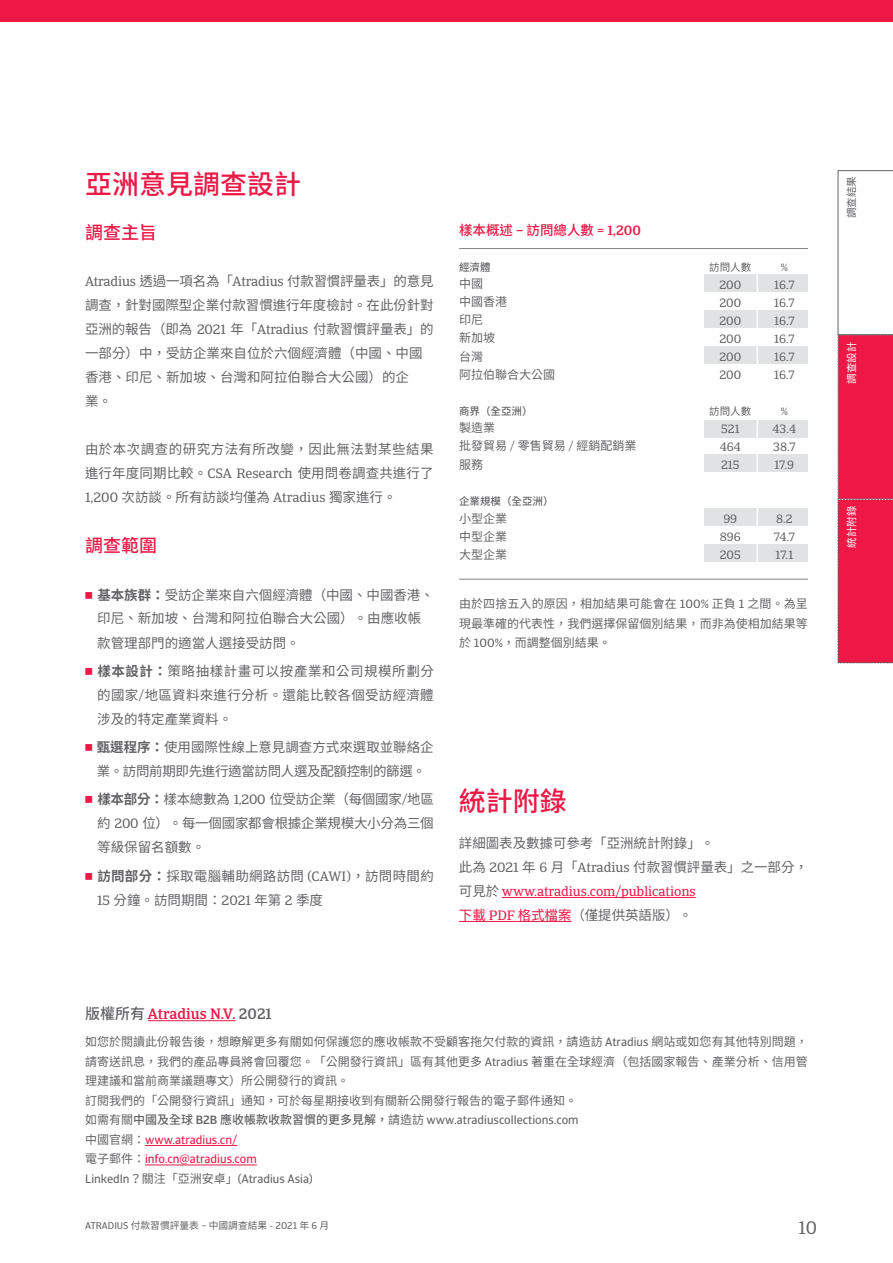
<style>
.page{position:relative;width:893px;height:1263px;background:#fff}
.page>*{position:absolute;margin:0;border:0;box-sizing:border-box;transform-origin:0 0}
.t1{font:500 27px "Noto Sans CJ Ktc";color:#ed1845}
.t2{font:500 18px "Noto Sans CJ Ktc";color:#ed1845}
.t3{font:18px "Catalana";color:#636366}
.t4{font:500 15px "Catalana";color:#ed1845}
.t5{font:13.5px/24px "Noto Sans CJ Ktc";color:#636366}
.t6{font:13.5px/24px "Noto Sans CJ Ktc";letter-spacing:-.025em;color:#636366;text-align:center}
.t7{font:13.5px/24px "Noto Sans CJ Ktc";letter-spacing:.02em;color:#636366}
.t8{font:13.5px "Catalana";letter-spacing:-.005em;color:#ed1845}
.t9{font:500 13.5px "Noto Sans CJ Ktc";color:#ed1845}
.t10{font:12px/19.5px "Noto Sans CJ Ktc";letter-spacing:.005em;color:#636366}
.t11{font:12px/19.5px "Catalana Sans";color:#636366}
.t12{font:12px "Catalana";color:#636366}
.t13{font:500 10.5px "Noto Sans CJ Ktc";color:#636366}
.t14{font:10.5px "Noto Sans CJ Ktc";color:#636366}
.t15{font:10.5px "Noto Sans CJ Ktc";color:#fff}
.t16{font:10.5px "Catalana Sans";color:#636366}
.t17{font:9.75px "Catalana Sans";color:#636366}
.s1{font-family:"Catalana"}
.s2{font-family:"Universal Newswith Comm Pi";color:#ed1845}
.s3{font-weight:700}
.s4{font-family:"Catalana Sans"}
.s5{font-family:"Noto Sans CJ Ktc";color:#636366}
.s6{color:#ed1845}
.s7{font-family:"Catalana";color:#ed1845}
.s8{color:#636366}
.s9{font-family:"Noto Sans CJ Ktc"}
.s10{font-family:"Noto Sans CJ Ktc";font-weight:500}
.s11{font-weight:500}
</style>
<div class="page">
<div style="left:0;top:0;width:893px;height:21px;background:#ed1845"></div>
<svg style="left:837px;top:170px;width:56px;height:493px"></svg>
<hr style="left:148px;top:1020px;width:88px;height:1px;background:#ed1845">
<hr style="left:145px;top:1145px;width:92px;height:1px;background:#ed1845">
<hr style="left:145px;top:1164px;width:112px;height:1px;background:#ed1845">
<hr style="left:502px;top:897px;width:194px;height:1px;background:#ed1845">
<svg style="left:459px;top:921px;width:59px;height:1px"></svg>
<hr style="left:518px;top:921px;width:53px;height:1px;background:#ed1845">
<div style="left:705px;top:274px;width:103px;height:18px;background:#e1e2e4"></div>
<div style="left:705px;top:310px;width:103px;height:18px;background:#e1e2e4"></div>
<div style="left:705px;top:346px;width:103px;height:18px;background:#e1e2e4"></div>
<div style="left:705px;top:420px;width:103px;height:18px;background:#e1e2e4"></div>
<div style="left:705px;top:508px;width:103px;height:18px;background:#e1e2e4"></div>
<div style="left:705px;top:544px;width:103px;height:18px;background:#e1e2e4"></div>
<div style="left:705px;top:454px;width:103px;height:18px;background:#e1e2e4"></div>
<hr style="left:756px;top:260px;width:2px;height:313px;background:#fff">
<hr style="left:459px;top:579px;width:349px;height:1px;background:#808285">
<hr style="left:459px;top:248px;width:349px;height:1px;background:#808285">
<h1 class="t1" style="left:85px;top:169px;width:217px">亞洲意見調查設計</h1>
<h2 class="t2" style="left:85px;top:223px;width:73px">調查主旨</h2>
<p class="t5" style="left:85px;top:269px;width:350px"><span class="s1">Atradius</span> 透過一項名為「<span class="s1">Atradius</span> 付款習慣評量表」的意見調查，針對國際型企業付款習慣進行年度檢討。在此份針對亞洲的報告（即為 <span class="s1">2021</span> 年「<span class="s1">Atradius</span> 付款習慣評量表」的一部分）中，受訪企業來自位於六個經濟體（中國、中國香港、印尼、新加坡、台灣和阿拉伯聯合大公國）的企<br>業。</p>
<p class="t5" style="left:85px;top:437px;width:350px;text-align:justify">由於本次調查的研究方法有所改變，因此無法對某些結果進行年度同期比較。<span class="s1">CSA Research</span> 使用問卷調查共進行了<span class="s1">1,200</span> 次訪談。所有訪談均僅為 <span class="s1">Atradius</span> 獨家進行。</p>
<h2 class="t2" style="left:85px;top:535px;width:73px">調查範圍</h2>
<p class="t5" style="left:85px;top:583px;width:350px"><span class="s2">n</span> <span class="s3">基本族群：</span>受訪企業來自六個經濟體（中國、中國香港、</p>
<p class="t5" style="left:97px;top:607px;width:326px">印尼、新加坡、台灣和阿拉伯聯合大公國）。由應收帳款管理部門的適當人選接受訪問。</p>
<p class="t5" style="left:97px;top:659px;width:338px;text-align:justify;text-indent:-12px"><span class="s2">n</span> <span class="s3">樣本設計：</span>策略抽樣計畫可以按產業和公司規模所劃分的國家<span class="s1">/</span>地區資料來進行分析。還能比較各個受訪經濟體涉及的特定產業資料。</p>
<p class="t6" style="left:85px;top:735px;width:350px"><span class="s2">n</span> <span class="s3">甄選程序：</span>使用國際性線上意見調查方式來選取並聯絡企業。訪問前期即先進行適當訪問人選及配額控制的篩選。</p>
<p class="t5" style="left:97px;top:788px;width:338px;text-align:justify;text-indent:-12px"><span class="s2">n</span> <span class="s3">樣本部分：</span>樣本總數為 <span class="s1">1,200</span> 位受訪企業（每個國家<span class="s1">/</span>地區約 <span class="s1">200</span> 位）。每一個國家都會根據企業規模大小分為三個等級保留名額數。</p>
<p class="t7" style="left:97px;top:864px;width:338px;text-indent:-12px"><span class="s2">n</span> <span class="s3">訪問部分：</span>採取電腦輔助網路訪問 <span class="s1">(CAWI)</span>，訪問時間約<br><span class="s1">15</span> 分鐘。訪問期間：<span class="s1">2021</span> 年第 <span class="s1">2</span> 季度</p>
<p class="t9" style="left:459px;top:223px;width:183px">樣本概述 <span class="s1">–</span> 訪問總人數 <span class="s1">= 1,200</span></p>
<p class="t13" style="left:459px;top:261px;width:33px">經濟體</p>
<p class="t10" style="left:459px;top:275px;width:97px;line-height:18.1px">中國<br>中國香港<br>印尼<br>新加坡<br>台灣<br>阿拉伯聯合大公國</p>
<p class="t13" style="left:459px;top:405px;width:75px">商界（全亞洲）</p>
<p class="t10" style="left:459px;top:419px;width:179px;line-height:18.3px">製造業<br>批發貿易 <span class="s1">/</span> 零售貿易 <span class="s1">/</span> 經銷配銷業服務</p>
<p class="t13" style="left:459px;top:495px;width:96px">企業規模（全亞洲）</p>
<p class="t10" style="left:459px;top:509px;width:49px">小型企業</p>
<p class="t12" style="left:723px;top:514px;width:15px">99</p>
<p class="t12" style="left:776px;top:514px;width:18px">8.2</p>
<p class="t10" style="left:459px;top:527px;width:49px">中型企業</p>
<p class="t12" style="left:720px;top:532px;width:22px">896</p>
<p class="t12" style="left:774px;top:532px;width:23px">74.7</p>
<p class="t10" style="left:459px;top:545px;width:49px">大型企業</p>
<p class="t12" style="left:720px;top:550px;width:23px">205</p>
<p class="t12" style="left:775px;top:550px;width:19px">17.1</p>
<p class="t10" style="left:459px;top:594px;width:350px;text-align:justify">由於四捨五入的原因，相加結果可能會在 <span class="s4">100%</span> 正負 <span class="s4">1</span> 之間。為呈現最準確的代表性，我們選擇保留個別結果，而非為使相加結果等於 <span class="s4">100%</span>，而調整個別結果。</p>
<p class="t14" style="left:709px;top:261px;width:43px">訪問人數</p>
<p class="t16" style="left:781px;top:263px;width:9px">%</p>
<p class="t12" style="left:719px;top:280px;width:23px">200</p>
<p class="t12" style="left:774px;top:280px;width:22px">16.7</p>
<p class="t12" style="left:719px;top:298px;width:23px">200</p>
<p class="t12" style="left:774px;top:298px;width:22px">16.7</p>
<p class="t12" style="left:719px;top:316px;width:23px">200</p>
<p class="t12" style="left:774px;top:316px;width:22px">16.7</p>
<p class="t12" style="left:719px;top:334px;width:23px">200</p>
<p class="t12" style="left:774px;top:334px;width:22px">16.7</p>
<p class="t12" style="left:719px;top:352px;width:23px">200</p>
<p class="t12" style="left:774px;top:352px;width:22px">16.7</p>
<p class="t12" style="left:719px;top:370px;width:23px">200</p>
<p class="t12" style="left:774px;top:370px;width:22px">16.7</p>
<p class="t14" style="left:709px;top:405px;width:43px">訪問人數</p>
<p class="t16" style="left:781px;top:407px;width:9px">%</p>
<p class="t12" style="left:721px;top:424px;width:20px">521</p>
<p class="t12" style="left:773px;top:424px;width:25px">43.4</p>
<p class="t12" style="left:720px;top:442px;width:23px">464</p>
<p class="t12" style="left:773px;top:442px;width:24px">38.7</p>
<p class="t12" style="left:721px;top:460px;width:20px">215</p>
<p class="t12" style="left:774px;top:460px;width:21px">17.9</p>
<h1 class="t1" style="left:459px;top:786px;width:109px">統計附錄</h1>
<p class="t5" style="left:459px;top:831px;width:350px">詳細圖表及數據可參考「亞洲統計附錄」。<br>此為 <span class="s1">2021</span> 年 <span class="s1">6</span> 月「<span class="s1">Atradius</span> 付款習慣評量表」之一部分，</p>
<p class="t8" style="left:459px;top:886px;width:238px"><span class="s5">可見於</span> www.atradius.com/publications</p>
<p class="t5" style="left:459px;top:903px;width:235px"><span class="s6">下載</span> <span class="s7">PDF</span> <span class="s6">格式檔案</span>（僅提供英語版）。</p>
<p class="t14" style="left:846px;top:218px;width:43px;rotate:-90deg">調查結果</p>
<p class="t15" style="left:846px;top:384px;width:43px;rotate:-90deg">調查設計</p>
<p class="t15" style="left:846px;top:548px;width:43px;rotate:-90deg">統計附錄</p>
<p class="t4" style="left:85px;top:1008px;width:188px"><span class="s5">版權所有</span> Atradius N.V. <span class="s8">2021</span></p>
<p class="t10" style="left:85px;top:1032px;width:724px">如您於閱讀此份報告後，想瞭解更多有關如何保護您的應收帳款不受顧客拖欠付款的資訊，請造訪 <span class="s4">Atradius</span> 網站或如您有其他特別問題，請寄送訊息，我們的產品專員將會回覆您。「公開發行資訊」區有其他更多 <span class="s4">Atradius</span> 著重在全球經濟（包括國家報告、產業分析、信用管理建議和當前商業議題專文）所公開發行的資訊。<br>訂閱我們的「公開發行資訊」通知，可於每星期接收到有關新公開發行報告的電子郵件通知。</p>
<p class="t11" style="left:85px;top:1111px;width:495px"><span class="s9">如需有關</span><span class="s10">中國及全球</span> <span class="s11">B2B</span> <span class="s10">應收帳款收款習慣的更多見解，</span><span class="s9">請造訪</span> www.atradiuscollections.com<span class="s9">中國官網：</span><span class="s6">www.atradius.cn/<br></span><span class="s9">電子郵件：</span><span class="s6">info.cn@atradius.com<br></span>LinkedIn<span class="s9">？關注「亞洲安卓」</span>(Atradius Asia)</p>
<p class="t17" style="left:85px;top:1222px;width:246px">ATRADIUS <span class="s9">付款習慣評量表</span> – <span class="s9">中國調查結果</span> - 2021 <span class="s9">年</span> 6 <span class="s9">月</span></p>
<h2 class="t3" style="left:798px;top:1221px;width:20px">10</h2>
</div>
